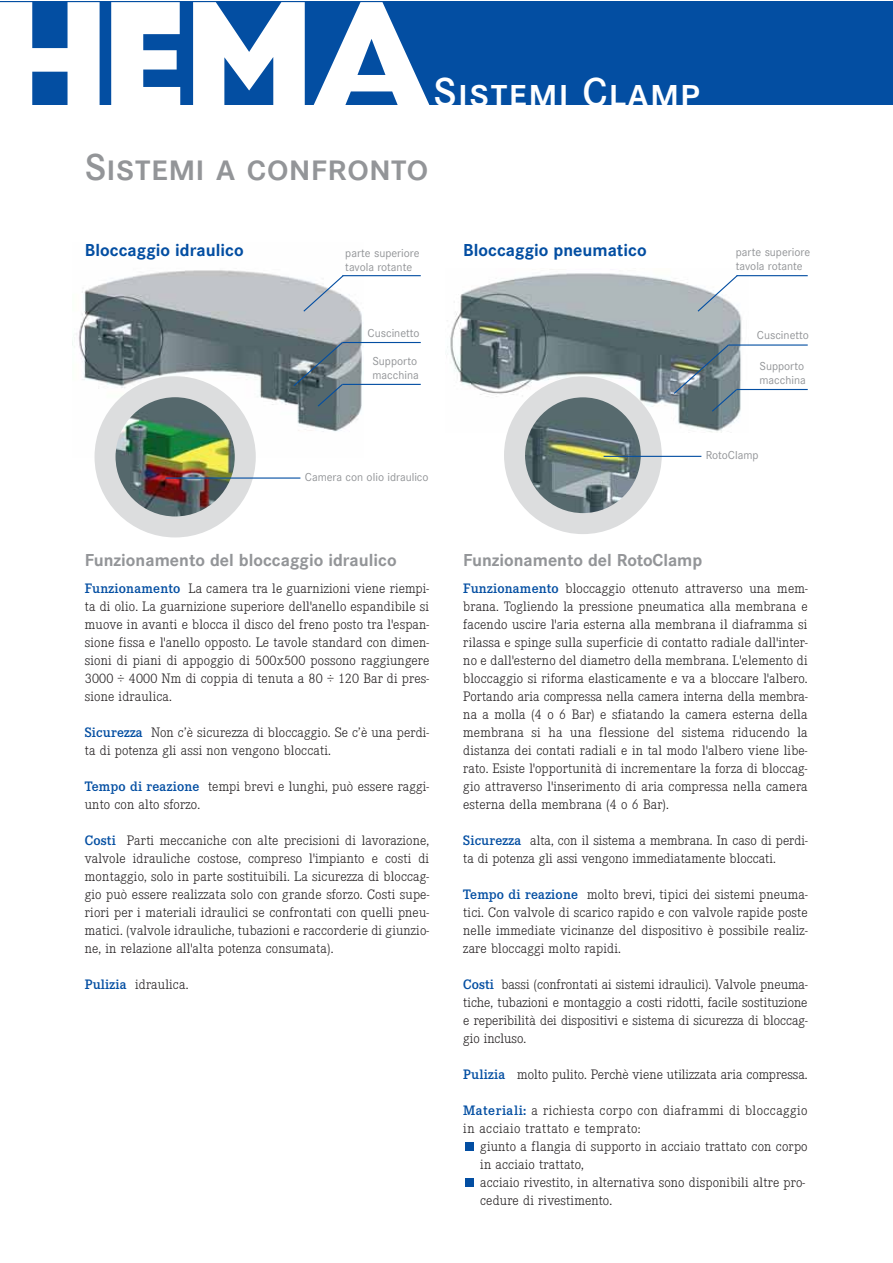
<style>
.page{position:relative;width:893px;height:1263px;background:#fff}
.page>*{position:absolute;margin:0;border:0;box-sizing:border-box;transform-origin:0 0}
.t1{font:42px "TT22 B3 O00";letter-spacing:.025em;color:#fff}
.t2{font:39px "TT22 B3 O00";color:#939598}
.t3{font:18px "TT22 D1 O00";color:#939598}
.t4{font:18px "TT22 D1 O00";color:#034ea2}
.t5{font:14.25px/18px "TT22 D8 O00";letter-spacing:.01em;color:#231f20;text-align:justify}
.t6{font:14.25px/18px "TT22 D8 O00";letter-spacing:.03em;color:#231f20}
.t7{font:12px/14.4px "TT22 DFO00";color:#939598}
.s1{font-family:"TT22 CAO00";color:#034ea2}
</style>
<div class="page">
<img style="left:447px;top:273px;width:301px;height:159px">
<svg style="left:504px;top:376px;width:158px;height:158px"></svg>
<hr style="left:728px;top:344px;width:80px;height:2px;background:#034ea2">
<hr style="left:604px;top:456px;width:97px;height:1px;background:#034ea2">
<div style="left:0;top:1px;width:893px;height:104px;background:#034ea2"></div>
<svg style="left:0;top:2px;width:100px;height:103px"></svg>
<svg style="left:111px;top:2px;width:69px;height:103px"></svg>
<svg style="left:193px;top:2px;width:112px;height:103px"></svg>
<svg style="left:313px;top:2px;width:117px;height:103px"></svg>
<img style="left:76px;top:270px;width:287px;height:187px">
<img style="left:95px;top:376px;width:161px;height:161px">
<hr style="left:342px;top:275px;width:79px;height:1px;background:#034ea2">
<svg style="left:302px;top:274px;width:43px;height:39px"></svg>
<hr style="left:737px;top:275px;width:71px;height:1px;background:#034ea2">
<svg style="left:696px;top:274px;width:43px;height:39px"></svg>
<hr style="left:342px;top:384px;width:79px;height:1px;background:#034ea2">
<hr style="left:342px;top:342px;width:79px;height:1px;background:#034ea2">
<svg style="left:292px;top:341px;width:52px;height:67px;background:#64757c"></svg>
<hr style="left:165px;top:477px;width:135px;height:2px;background:#034ea2">
<hr style="left:737px;top:389px;width:71px;height:1px;background:#034ea2">
<svg style="left:673px;top:343px;width:65px;height:70px;background:#6b7c82"></svg>
<div style="left:465px;top:1178px;width:8px;height:9px;background:#034ea2"></div>
<div style="left:465px;top:1142px;width:8px;height:9px;background:#034ea2"></div>
<h1 class="t1" style="left:433px;top:67px;width:268px">Sistemi Clamp</h1>
<h2 class="t2" style="left:85px;top:144px;width:345px">Sistemi a confronto</h2>
<p class="t4" style="left:85px;top:244px;width:160px">Bloccaggio idraulico</p>
<p class="t4" style="left:463px;top:244px;width:185px">Bloccaggio pneumatico</p>
<p class="t7" style="left:345px;top:247px;width:76px">parte superiore tavola rotante</p>
<p class="t7" style="left:368px;top:327px;width:53px">Cuscinetto</p>
<p class="t7" style="left:372px;top:355px;width:48px">Supporto macchina</p>
<p class="t7" style="left:736px;top:246px;width:76px">parte superiore tavola rotante</p>
<p class="t7" style="left:757px;top:329px;width:53px">Cuscinetto</p>
<p class="t7" style="left:759px;top:360px;width:48px">Supporto macchina</p>
<p class="t7" style="left:305px;top:471px;width:125px">Camera con olio idraulico</p>
<p class="t3" style="left:85px;top:554px;width:313px">Funzionamento del bloccaggio idraulico</p>
<p class="t5" style="left:85px;top:580px;width:346px"><span class="s1">Funzionamento</span> La camera tra le guarnizioni viene riempi&shy;ta di olio. La guarnizione superiore dell'anello espandibile si muove in avanti e blocca il disco del freno posto tra l'espan&shy;sione fissa e l'anello opposto. Le tavole standard con dimen&shy;sioni di piani di appoggio di 500x500 possono raggiungere 3000 ÷ 4000 Nm di coppia di tenuta a 80 ÷ 120 Bar di pres&shy;sione idraulica.</p>
<p class="t5" style="left:85px;top:724px;width:346px"><span class="s1">Sicurezza</span> Non c’è sicurezza di bloccaggio. Se c’è una perdi&shy;ta di potenza gli assi non vengono bloccati.</p>
<p class="t5" style="left:85px;top:778px;width:346px"><span class="s1">Tempo di reazione</span> tempi brevi e lunghi, può essere raggi&shy;unto con alto sforzo.</p>
<p class="t5" style="left:85px;top:832px;width:346px"><span class="s1">Costi</span> Parti meccaniche con alte precisioni di lavorazione, valvole idrauliche costose, compreso l'impianto e costi di montaggio, solo in parte sostituibili. La sicurezza di bloccag&shy;gio può essere realizzata solo con grande sforzo. Costi supe&shy;riori per i materiali idraulici se confrontati con quelli pneu&shy;matici. (valvole idrauliche, tubazioni e raccorderie di giunzio&shy;ne, in relazione all'alta potenza consumata).</p>
<p class="t5" style="left:85px;top:976px;width:105px"><span class="s1">Pulizia</span> idraulica.</p>
<p class="t7" style="left:706px;top:449px;width:54px">RotoClamp</p>
<p class="t3" style="left:463px;top:554px;width:240px">Funzionamento del RotoClamp</p>
<p class="t5" style="left:463px;top:580px;width:346px"><span class="s1">Funzionamento</span> bloccaggio ottenuto attraverso una mem&shy;brana. Togliendo la pressione pneumatica alla membrana e facendo uscire l'aria esterna alla membrana il diaframma si rilassa e spinge sulla superficie di contatto radiale dall'inter&shy;no e dall'esterno del diametro della membrana. L'elemento di bloccaggio si riforma elasticamente e va a bloccare l'albero.<br>Portando aria compressa nella camera interna della membra&shy;na a molla (4 o 6 Bar) e sfiatando la camera esterna della membrana si ha una flessione del sistema riducendo la distanza dei contati radiali e in tal modo l'albero viene libe&shy;rato. Esiste l'opportunità di incrementare la forza di bloccag&shy;gio attraverso l'inserimento di aria compressa nella camera esterna della membrana (4 o 6 Bar).</p>
<p class="t5" style="left:463px;top:832px;width:346px"><span class="s1">Sicurezza</span> alta, con il sistema a membrana. In caso di perdi&shy;ta di potenza gli assi vengono immediatamente bloccati.</p>
<p class="t5" style="left:463px;top:886px;width:346px"><span class="s1">Tempo di reazione</span> molto brevi, tipici dei sistemi pneuma&shy;tici. Con valvole di scarico rapido e con valvole rapide poste nelle immediate vicinanze del dispositivo è possibile realiz&shy;zare bloccaggi molto rapidi.</p>
<p class="t5" style="left:463px;top:976px;width:346px"><span class="s1">Costi</span> bassi (confrontati ai sistemi idraulici). Valvole pneuma&shy;tiche, tubazioni e montaggio a costi ridotti, facile sostituzione e reperibilità dei dispositivi e sistema di sicurezza di bloccag&shy;gio incluso.</p>
<p class="t5" style="left:463px;top:1066px;width:346px"><span class="s1">Pulizia</span> molto pulito. Perchè viene utilizzata aria compressa.</p>
<p class="t6" style="left:463px;top:1102px;width:346px"><span class="s1">Materiali:</span> a richiesta corpo con diaframmi di bloccaggio in acciaio trattato e temprato:</p>
<p class="t5" style="left:480px;top:1138px;width:329px;text-align:left">giunto a flangia di supporto in acciaio trattato con corpo in acciaio trattato,<br>acciaio rivestito, in alternativa sono disponibili altre pro&shy;cedure di rivestimento.</p>
</div>
